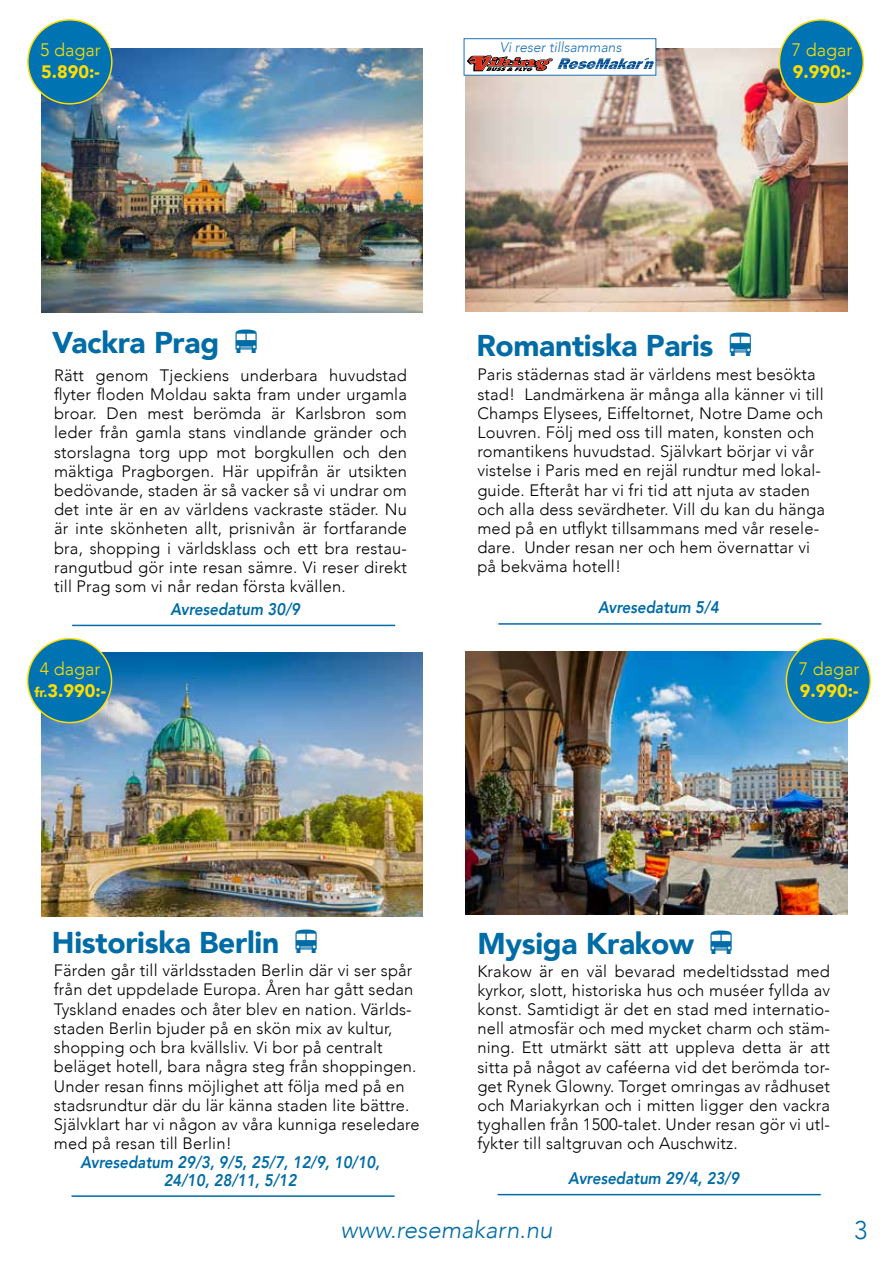
<style>
.page{position:relative;width:893px;height:1263px;background:#fff}
.page>*{position:absolute;margin:0;border:0;box-sizing:border-box;transform-origin:0 0}
.t1{font:900 30px "Avenir";letter-spacing:-.01em;color:#006ca6}
.t2{font:300 25.5px "Avenir";color:#006ca6}
.t3{font:italic 300 24px "Avenir";color:#006ca6}
.t4{font:900 18px/21.6px "Avenir";color:#fd0;text-align:center}
.t5{font:300 18px "Avenir";color:#fd0}
.t6{font:italic 800 16.8px/18px "Avenir";color:#006ca6;text-align:center;scale:.89 1}
.t7{font:300 16.5px/19.2px "Avenir";letter-spacing:.01em;color:#000}
.t8{font:italic 300 13.95px "Avenir";color:#1d71b8}
.s1{font-weight:300}
.s2{font-size:13.5px}
</style>
<div class="page">
<hr style="left:72px;top:1195px;width:323px;height:2px;background:#006ca6">
<hr style="left:498px;top:1194px;width:323px;height:1px;background:#006ca6">
<hr style="left:72px;top:625px;width:323px;height:1px;background:#006ca6">
<hr style="left:498px;top:623px;width:323px;height:2px;background:#006ca6">
<img style="left:41px;top:653px;width:382px;height:263px">
<img style="left:466px;top:651px;width:381px;height:264px">
<img style="left:41px;top:49px;width:382px;height:263px">
<img style="left:466px;top:49px;width:381px;height:263px">
<div style="left:786px;top:639px;width:84px;height:83px;background:#0074b2;border-radius:50%"></div>
<div style="left:786px;top:638px;width:85px;height:85px;border:2px solid #fd0;border-radius:50%"></div>
<div style="left:779px;top:20px;width:84px;height:84px;background:#0074b2;border-radius:50%"></div>
<div style="left:779px;top:19px;width:85px;height:86px;border:2px solid #fd0;border-radius:50%"></div>
<div style="left:28px;top:20px;width:84px;height:84px;background:#0074b2;border-radius:50%"></div>
<div style="left:27px;top:19px;width:86px;height:86px;border:2px solid #fd0;border-radius:50%"></div>
<div style="left:28px;top:639px;width:84px;height:83px;background:#0074b2;border-radius:50%"></div>
<div style="left:27px;top:638px;width:85px;height:85px;border:2px solid #fd0;border-radius:50%"></div>
<div style="left:464px;top:39px;width:192px;height:36px;background:#fff"></div>
<svg style="left:463px;top:55px;width:191px;height:20px"></svg>
<p class="t5" style="left:40px;top:39px;width:62px">5 dagar</p>
<p class="t4" style="left:41px;top:60px;width:60px">5.890:-</p>
<p class="t8" style="left:500px;top:39px;width:123px">Vi reser tillsammans</p>
<p class="t5" style="left:792px;top:39px;width:62px">7 dagar</p>
<p class="t4" style="left:793px;top:60px;width:60px">9.990:-</p>
<h1 class="t1" style="left:52px;top:317px;width:214px">Vackra Prag ❖</h1>
<p class="t7" style="left:54px;top:365px;width:354px;text-align:justify">Rätt genom Tjeckiens underbara huvudstad flyter floden Moldau sakta fram under urgamla broar. Den mest berömda är Karlsbron som leder från gamla stans vindlande gränder och storslagna torg upp mot borgkullen och den mäktiga Pragborgen. Här uppifrån är utsikten bedövande, staden är så vacker så vi undrar om det inte är en av världens vackraste städer. Nu är inte skönheten allt, prisnivån är fortfarande bra, shopping i världsklass och ett bra restau&shy;rangutbud gör inte resan sämre. Vi reser direkt till Prag som vi når redan första kvällen.</p>
<p class="t6" style="left:170px;top:600px;width:147px">Avresedatum 30/9</p>
<p class="t4" style="left:34px;top:657px;width:73px"><span class="s1">4 dagar </span><span class="s2">fr.</span>3.990:-</p>
<h1 class="t1" style="left:476px;top:320px;width:284px">Romantiska Paris ❖</h1>
<p class="t7" style="left:477px;top:365px;width:349px">Paris städernas stad är världens mest besökta stad! Landmärkena är många alla känner vi till Champs Elysees, Eiffeltornet, Notre Dame och Louvren. Följ med oss till maten, konsten och romantikens huvudstad. Självkart börjar vi vår vistelse i Paris med en rejäl rundtur med lokal&shy;guide. Efteråt har vi fri tid att njuta av staden och alla dess sevärdheter. Vill du kan du hänga med på en utflykt tillsammans med vår resele&shy;dare. Under resan ner och hem övernattar vi på bekväma hotell!</p>
<p class="t6" style="left:598px;top:598px;width:137px">Avresedatum 5/4</p>
<p class="t5" style="left:799px;top:658px;width:62px">7 dagar</p>
<p class="t4" style="left:800px;top:679px;width:60px">9.990:-</p>
<h1 class="t1" style="left:52px;top:917px;width:275px">Historiska Berlin ❖</h1>
<p class="t7" style="left:54px;top:961px;width:367px">Färden går till världsstaden Berlin där vi ser spår från det uppdelade Europa. Åren har gått sedan Tyskland enades och åter blev en nation. Världs&shy;staden Berlin bjuder på en skön mix av kultur, shopping och bra kvällsliv. Vi bor på centralt beläget hotell, bara några steg från shoppingen.<br>Under resan finns möjlighet att följa med på en stadsrundtur där du lär känna staden lite bättre.<br>Självklart har vi någon av våra kunniga reseledare med på resan till Berlin!</p>
<p class="t6" style="left:80px;top:1153px;width:338px">Avresedatum 29/3, 9/5, 25/7, 12/9, 10/10,<br>24/10, 28/11, 5/12</p>
<h1 class="t1" style="left:477px;top:917px;width:264px">Mysiga Krakow ❖</h1>
<p class="t7" style="left:477px;top:961px;width:354px;text-align:justify">Krakow är en väl bevarad medeltidsstad med kyrkor, slott, historiska hus och muséer fyllda av konst. Samtidigt är det en stad med internatio&shy;nell atmosfär och med mycket charm och stäm&shy;ning. Ett utmärkt sätt att uppleva detta är att sitta på något av caféerna vid det berömda tor&shy;get Rynek Glowny. Torget omringas av rådhuset och Mariakyrkan och i mitten ligger den vackra tyghallen från 1500-talet. Under resan gör vi utl&shy;fykter till saltgruvan och Auschwitz.</p>
<p class="t6" style="left:568px;top:1169px;width:194px">Avresedatum 29/4, 23/9</p>
<h3 class="t3" style="left:341px;top:1215px;width:213px">www.resemakarn.nu</h3>
<h2 class="t2" style="left:854px;top:1215px;width:15px">3</h2>
</div>
